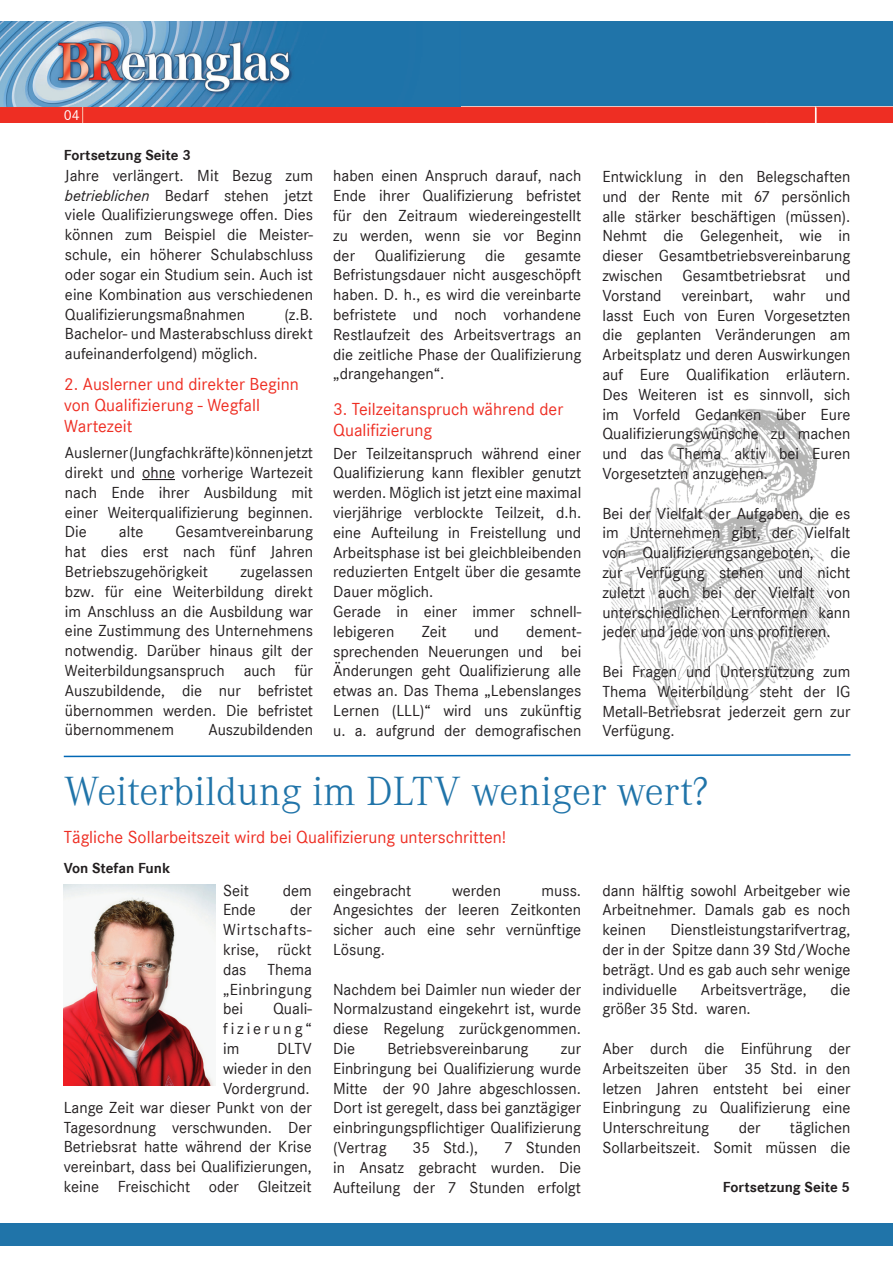
<style>
.page{position:relative;width:893px;height:1263px;background:#fff}
.page>*{position:absolute;margin:0;border:0;box-sizing:border-box;transform-origin:0 0}
.t1{font:300 42px "Corporate A";color:#2074a9}
.t2{font:18px/21px "Corporate S";color:#ee2e23}
.t3{font:16.5px/19.8px "Corporate S";color:#231f20;text-align:justify}
.t4{font:700 15px "Corporate S";color:#231f20}
.t5{font:15px "Corporate S";color:#fff}
.s1{font-style:italic}
</style>
<div class="page">
<div style="left:0;top:1224px;width:893px;height:21px;background:#2074a9"></div>
<img style="left:0;top:21px;width:893px;height:102px">
<img style="left:0;top:21px;width:460px;height:85px">
<svg style="left:815px;top:107px;width:2px;height:16px"></svg>
<svg style="left:63px;top:409px;width:788px;height:349px"></svg>
<img style="left:64px;top:884px;width:152px;height:201px">
<p class="t5" style="left:64px;top:107px;width:17px">04</p>
<p class="t4" style="left:64px;top:146px;width:129px">Fortsetzung Seite 3</p>
<p class="t3" style="left:65px;top:166px;width:250px">Jahre verlängert. Mit Bezug zum <span class="s1">betrieblichen</span> Bedarf stehen jetzt viele Qualifizierungswege offen. Dies können zum Beispiel die Meister&shy;schule, ein höherer Schulabschluss oder sogar ein Studium sein. Auch ist eine Kombination aus verschiedenen Qualifizierungsmaßnahmen</p>
<p class="t3" style="left:65px;top:304px;width:250px;text-indent:219px">(z.B.<br>Bachelor- und Masterabschluss direkt aufeinanderfolgend) möglich.</p>
<p class="t2" style="left:64px;top:374px;width:236px">2. Auslerner und direkter Beginn von Qualifizierung - Wegfall<br>Wartezeit</p>
<p class="t3" style="left:65px;top:443px;width:250px">Auslerner (Jungfachkräfte) können jetzt direkt und ohne vorherige Wartezeit nach Ende ihrer Ausbildung mit einer Weiterqualifizierung beginnen.<br>Die</p>
<p class="t3" style="left:65px;top:522px;width:250px;text-indent:110px">Gesamtvereinbarung hat dies erst nach fünf Jahren Betriebszugehörigkeit</p>
<p class="t3" style="left:119px;top:522px;width:26px">alte</p>
<p class="t3" style="left:65px;top:562px;width:250px;text-indent:175px">zugelassen bzw. für eine Weiterbildung direkt im Anschluss an die Ausbildung war eine Zustimmung des Unternehmens notwendig. Darüber hinaus gilt der Weiterbildungsanspruch auch für Auszubildende, die nur befristet übernommen werden. Die befristet übernommenem</p>
<p class="t3" style="left:209px;top:720px;width:106px">Auszubildenden</p>
<p class="t3" style="left:333px;top:166px;width:250px">haben einen Anspruch darauf, nach Ende ihrer Qualifizierung befristet für den Zeitraum wiedereingestellt zu werden, wenn sie vor Beginn der Qualifizierung die gesamte Befristungsdauer nicht ausgeschöpft haben. D. h., es wird die vereinbarte befristete und noch vorhandene Restlaufzeit des Arbeitsvertrags an die zeitliche Phase der Qualifizierung „drangehangen“.</p>
<p class="t2" style="left:333px;top:399px;width:232px">3. Teilzeitanspruch während der<br>Qualifizierung</p>
<p class="t3" style="left:333px;top:443px;width:250px;text-align:left">Der Teilzeitanspruch während einer<br>Qualifizierung kann flexibler genutzt werden. Möglich ist jetzt eine maximal vierjährige verblockte Teilzeit, d.h. eine Aufteilung in Freistellung und<br>Arbeitsphase ist bei gleichbleibenden reduzierten Entgelt über die gesamte<br>Dauer möglich.<br>Gerade in einer immer schnell&shy;lebigeren</p>
<p class="t3" style="left:422px;top:621px;width:26px">Zeit</p>
<p class="t3" style="left:474px;top:621px;width:26px">und</p>
<p class="t3" style="left:333px;top:621px;width:250px;text-indent:193px">dement&shy;sprechenden Neuerungen und bei Änderungen geht Qualifizierung alle etwas an. Das Thema „Lebenslanges Lernen (LLL)“ wird uns zukünftig u. a. aufgrund der demografischen</p>
<p class="t3" style="left:602px;top:167px;width:250px">Entwicklung in den Belegschaften und der Rente mit 67 persönlich alle stärker beschäftigen (müssen).<br>Nehmt die Gelegenheit, wie in dieser Gesamtbetriebsvereinbarung zwischen Gesamtbetriebsrat und Vorstand vereinbart, wahr und lasst Euch von Euren Vorgesetzten die geplanten Veränderungen am Arbeitsplatz und deren Auswirkungen auf Eure Qualifikation erläutern.<br>Des Weiteren ist es sinnvoll, sich im Vorfeld Gedanken über Eure Qualifizierungswünsche zu machen und das Thema aktiv bei Euren Vorgesetzten anzugehen.</p>
<p class="t3" style="left:602px;top:503px;width:250px">Bei der Vielfalt der Aufgaben, die es im Unternehmen gibt, der Vielfalt von Qualifizierungsangeboten, die zur Verfügung stehen und nicht zuletzt auch bei der Vielfalt von unterschiedlichen Lernformen kann jeder und jede von uns profitieren.</p>
<p class="t3" style="left:602px;top:662px;width:250px">Bei Fragen und Unterstützung zum Thema Weiterbildung steht der IG Metall-Betriebsrat jederzeit gern zur Verfügung.</p>
<h1 class="t1" style="left:64px;top:768px;width:646px">Weiterbildung im DLTV weniger wert?</h1>
<p class="t2" style="left:64px;top:827px;width:444px">Tägliche Sollarbeitszeit wird bei Qualifizierung unterschritten!</p>
<p class="t4" style="left:64px;top:859px;width:108px">Von Stefan Funk</p>
<p class="t3" style="left:223px;top:880px;width:27px">Seit</p>
<p class="t3" style="left:283px;top:880px;width:31px">dem</p>
<p class="t3" style="left:223px;top:900px;width:34px">Ende</p>
<p class="t3" style="left:223px;top:900px;width:90px;text-indent:67px">der Wirtschafts&shy;krise, rückt das</p>
<p class="t3" style="left:223px;top:959px;width:90px;text-indent:44px">Thema „Einbringung bei</p>
<p class="t3" style="left:223px;top:999px;width:90px;text-indent:50px">Quali&shy;fizierung“ im</p>
<p class="t3" style="left:64px;top:1039px;width:250px;text-align:right">DLTV<br>wieder in den<br>Vordergrund.<br>Lange Zeit war dieser Punkt von der<br>Tagesordnung verschwunden. Der<br>Betriebsrat hatte während der Krise vereinbart, dass bei Qualifizierungen, keine Freischicht oder Gleitzeit</p>
<p class="t3" style="left:333px;top:880px;width:80px">eingebracht</p>
<p class="t3" style="left:452px;top:880px;width:50px">werden</p>
<p class="t3" style="left:333px;top:880px;width:250px;text-indent:209px">muss.<br>Angesichtes der leeren Zeitkonten sicher auch eine sehr vernünftige Lösung.</p>
<p class="t3" style="left:333px;top:979px;width:250px">Nachdem bei Daimler nun wieder der Normalzustand eingekehrt ist, wurde diese Regelung zurückgenommen.<br>Die</p>
<p class="t3" style="left:387px;top:1039px;width:143px">Betriebsvereinbarung</p>
<p class="t3" style="left:333px;top:1039px;width:250px;text-indent:228px">zur Einbringung bei Qualifizierung wurde Mitte der 90 Jahre abgeschlossen.<br>Dort ist geregelt, dass bei ganztägiger einbringungspflichtiger Qualifizierung (Vertrag</p>
<p class="t3" style="left:333px;top:1138px;width:250px;text-indent:171px">7 Stunden in Ansatz gebracht wurden. Die Aufteilung der 7 Stunden erfolgt</p>
<p class="t3" style="left:413px;top:1138px;width:67px">35 Std.),</p>
<p class="t3" style="left:602px;top:880px;width:250px">dann hälftig sowohl Arbeitgeber wie Arbeitnehmer. Damals gab es noch keinen</p>
<p class="t3" style="left:602px;top:920px;width:250px;text-indent:68px">Dienstleistungstarifvertrag, der in der Spitze dann 39 Std/Woche beträgt. Und es gab auch sehr wenige individuelle</p>
<p class="t3" style="left:701px;top:979px;width:108px">Arbeitsverträge,</p>
<p class="t3" style="left:830px;top:979px;width:22px">die</p>
<p class="t3" style="left:602px;top:999px;width:150px">größer 35 Std. waren.</p>
<p class="t3" style="left:602px;top:1039px;width:250px">Aber durch die Einführung der Arbeitszeiten über 35 Std. in den letzen Jahren entsteht bei einer Einbringung zu Qualifizierung eine Unterschreitung</p>
<p class="t3" style="left:602px;top:1118px;width:250px;text-align:right">täglichen<br>Sollarbeitszeit. Somit müssen die</p>
<p class="t4" style="left:723px;top:1178px;width:129px">Fortsetzung Seite 5</p>
<p class="t3" style="left:739px;top:1118px;width:23px">der</p>
</div>
